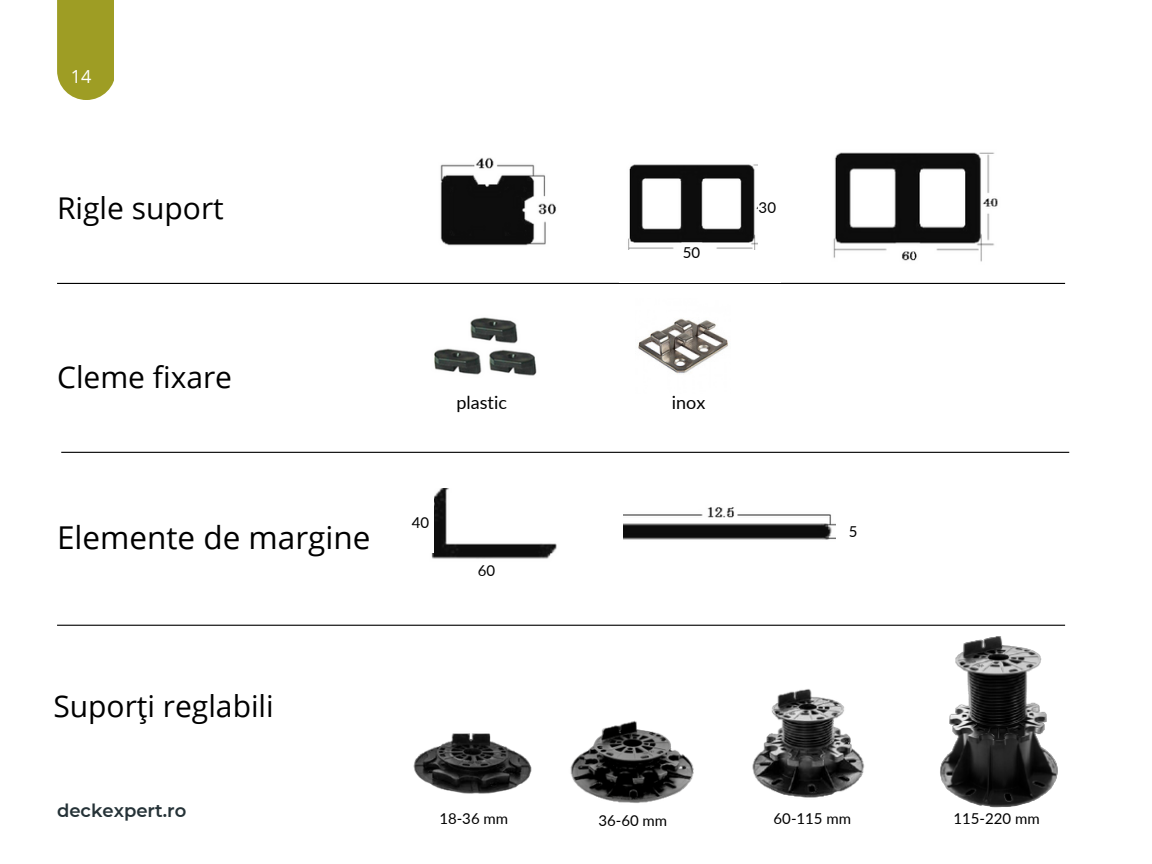
<style>
.page{position:relative;width:1152px;height:864px;background:#fff}
.page>*{position:absolute;margin:0;border:0;box-sizing:border-box;transform-origin:0 0}
.t1{font:31.5px "Open Sans";color:#000}
.t2{font:30px "Open Sans";color:#000}
.t3{font:600 18px "Montserrat";color:#253237}
.t4{font:18px "Lato";color:#000}
.t5{font:18px "Open Sans";color:#fff}
.t6{font:15px "Lato";color:#000}
</style>
<div class="page">
<div style="left:57px;top:0;width:57px;height:100px;background:#9e9d24"></div>
<hr style="left:57px;top:283px;width:1008px;height:1px;background:#000">
<img style="left:440px;top:157px;width:116px;height:89px">
<img style="left:833px;top:152px;width:165px;height:110px">
<img style="left:628px;top:164px;width:130px;height:86px">
<img style="left:434px;top:317px;width:103px;height:59px">
<img style="left:638px;top:318px;width:90px;height:56px">
<hr style="left:61px;top:452px;width:1008px;height:1px;background:#000">
<img style="left:431px;top:488px;width:126px;height:71px">
<div style="left:390px;top:492px;width:43px;height:61px;background:#fff"></div>
<img style="left:624px;top:507px;width:211px;height:33px">
<hr style="left:57px;top:625px;width:1008px;height:1px;background:#000">
<img style="left:413px;top:733px;width:119px;height:61px">
<img style="left:570px;top:720px;width:124px;height:83px">
<img style="left:752px;top:689px;width:113px;height:109px">
<img style="left:940px;top:636px;width:118px;height:172px">
<p class="t5" style="left:71px;top:63px;width:22px">14</p>
<h2 class="t2" style="left:57px;top:187px;width:168px">Rigle suport</h2>
<h2 class="t2" style="left:57px;top:356px;width:177px">Cleme fixare</h2>
<h1 class="t1" style="left:57px;top:516px;width:315px">Elemente de margine</h1>
<p class="t6" style="left:683px;top:243px;width:19px">50</p>
<p class="t4" style="left:457px;top:391px;width:52px">plastic</p>
<p class="t4" style="left:672px;top:391px;width:35px">inox</p>
<p class="t6" style="left:412px;top:514px;width:19px">40</p>
<p class="t6" style="left:478px;top:561px;width:19px">60</p>
<p class="t6" style="left:759px;top:198px;width:19px">30</p>
<p class="t6" style="left:849px;top:522px;width:10px">5</p>
<h2 class="t2" style="left:53px;top:685px;width:222px">Suporți reglabili</h2>
<p class="t3" style="left:57px;top:800px;width:131px">deckexpert.ro</p>
<p class="t6" style="left:439px;top:809px;width:70px">18-36 mm</p>
<p class="t6" style="left:598px;top:811px;width:70px">36-60 mm</p>
<p class="t6" style="left:774px;top:809px;width:79px">60-115 mm</p>
<p class="t6" style="left:953px;top:809px;width:88px">115-220 mm</p>
</div>
